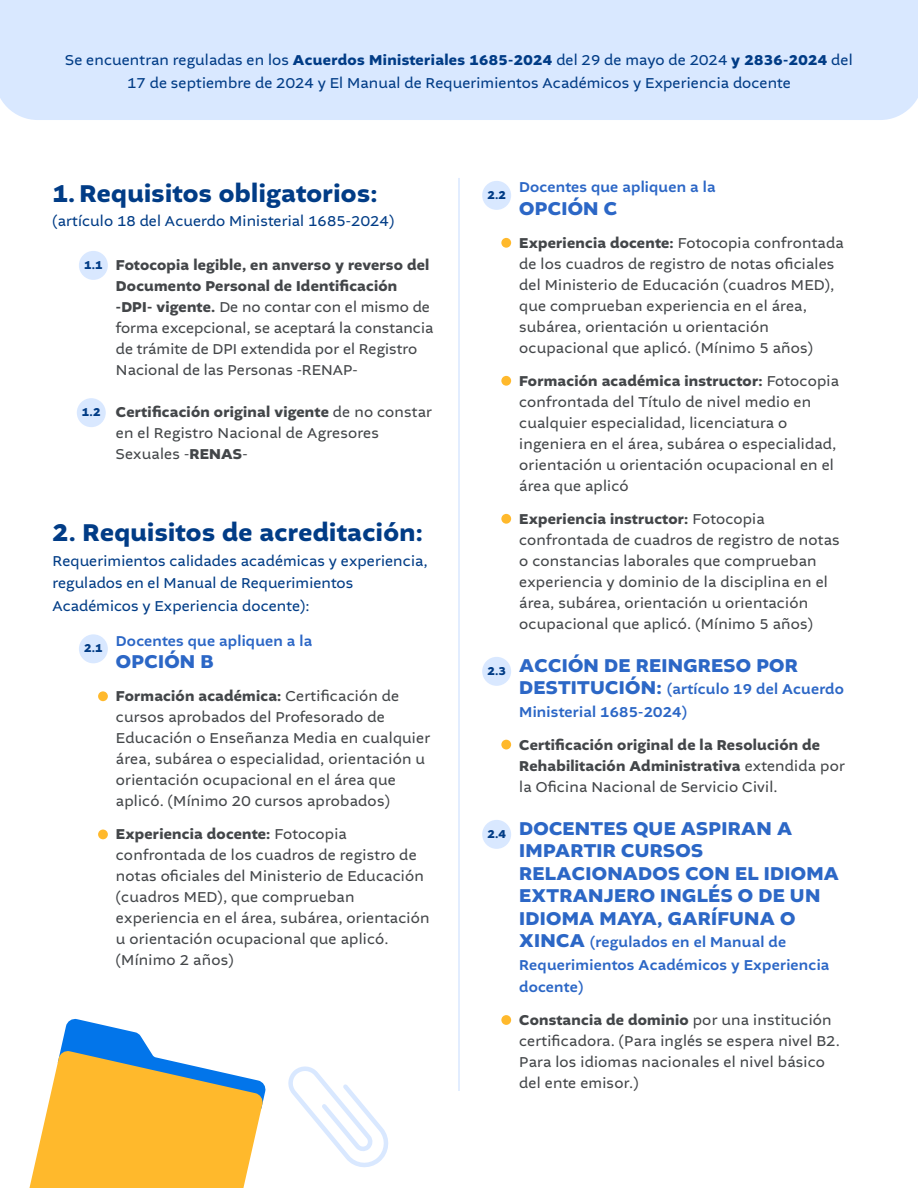
<style>
.page{position:relative;width:918px;height:1188px;background:#fff}
.page>*{position:absolute;margin:0;border:0;box-sizing:border-box;transform-origin:0 0}
.t1{font:700 25.5px "Altivo";letter-spacing:.015em;color:#013c86}
.t2{font:700 19.5px/22.5px "Altivo";letter-spacing:.015em;color:#2c67c6}
.t3{font:15px/21px "Altivo";letter-spacing:.015em;color:#434649}
.t4{font:15px/22.5px "Altivo";letter-spacing:.01em;color:#013c86;text-align:center}
.t5{font:500 15px/22.5px "Altivo";letter-spacing:.015em;color:#2c67c6}
.t6{font:700 15px/21px "Altivo";letter-spacing:.015em;color:#434649}
.t7{font:700 12px "Altivo";color:#013c86}
.s1{font-weight:700}
.s2{font-weight:700;font-size:19.5px}
.s3{font-weight:400}
</style>
<div class="page">
<div style="left:0;top:0;width:918px;height:120px;background:#d9e8ff"></div>
<svg style="left:29px;top:1018px;width:237px;height:170px"></svg>
<svg style="left:288px;top:1066px;width:100px;height:101px"></svg>
<div style="left:79px;top:251px;width:29px;height:29px;background:#d9e8ff;border-radius:50%"></div>
<div style="left:77px;top:398px;width:29px;height:29px;background:#d9e8ff;border-radius:50%"></div>
<div style="left:79px;top:634px;width:29px;height:29px;background:#d9e8ff;border-radius:50%"></div>
<div style="left:98px;top:691px;width:10px;height:10px;background:#ffb92c;border-radius:50%"></div>
<div style="left:98px;top:830px;width:10px;height:9px;background:#ffb92c;border-radius:50%"></div>
<div style="left:482px;top:181px;width:29px;height:29px;background:#d9e8ff;border-radius:50%"></div>
<div style="left:501px;top:238px;width:10px;height:10px;background:#ffb92c;border-radius:50%"></div>
<div style="left:501px;top:376px;width:10px;height:10px;background:#ffb92c;border-radius:50%"></div>
<div style="left:501px;top:514px;width:10px;height:10px;background:#ffb92c;border-radius:50%"></div>
<div style="left:482px;top:657px;width:29px;height:29px;background:#d9e8ff;border-radius:50%"></div>
<div style="left:501px;top:740px;width:10px;height:9px;background:#ffb92c;border-radius:50%"></div>
<div style="left:482px;top:820px;width:29px;height:29px;background:#d9e8ff;border-radius:50%"></div>
<div style="left:501px;top:1015px;width:10px;height:10px;background:#ffb92c;border-radius:50%"></div>
<hr style="left:458px;top:178px;width:2px;height:913px;background:#d9e8ff">
<p class="t4" style="left:65px;top:49px;width:789px">Se encuentran reguladas en los <span class="s1">Acuerdos Ministeriales 1685-2024</span> del 29 de mayo de 2024 <span class="s1">y 2836-2024</span> del<br>17 de septiembre de 2024 y El Manual de Requerimientos Académicos y Experiencia docente</p>
<h1 class="t1" style="left:52px;top:177px;width:327px">1.Requisitos obligatorios:</h1>
<p class="t4" style="left:53px;top:210px;width:343px">(artículo 18 del Acuerdo Ministerial 1685-2024)</p>
<p class="t7" style="left:84px;top:257px;width:20px">1.1</p>
<p class="t3" style="left:116px;top:255px;width:319px"><span class="s1">Fotocopia legible, en anverso y reverso del Documento Personal de Identificación -DPI- vigente.</span> De no contar con el mismo de forma excepcional, se aceptará la constancia de trámite de DPI extendida por el Registro Nacional de las Personas -RENAP-</p>
<p class="t3" style="left:116px;top:402px;width:318px"><span class="s1">Certificación original vigente</span> de no constar en el Registro Nacional de Agresores<br>Sexuales -<span class="s1">RENAS</span>-</p>
<p class="t7" style="left:82px;top:404px;width:20px">1.2</p>
<h1 class="t1" style="left:52px;top:516px;width:372px">2. Requisitos de acreditación:</h1>
<p class="t4" style="left:52px;top:550px;width:377px;text-align:left">Requerimientos calidades académicas y experiencia, regulados en el Manual de Requerimientos<br>Académicos y Experiencia docente):</p>
<p class="t7" style="left:84px;top:641px;width:20px">2.1</p>
<p class="t5" style="left:116px;top:630px;width:198px">Docentes que apliquen a la</p>
<h2 class="t2" style="left:116px;top:651px;width:99px">OPCIÓN B</h2>
<p class="t3" style="left:116px;top:686px;width:316px"><span class="s1">Formación académica:</span> Certificación de cursos aprobados del Profesorado de Educación o Enseñanza Media en cualquier área, subárea o especialidad, orientación u orientación ocupacional en el área que aplicó. (Mínimo 20 cursos aprobados)</p>
<p class="t3" style="left:116px;top:824px;width:315px"><span class="s1">Experiencia docente:</span> Fotocopia confrontada de los cuadros de registro de notas oficiales del Ministerio de Educación (cuadros MED), que comprueban experiencia en el área, subárea, orientación u orientación ocupacional que aplicó. (Mínimo 2 años)</p>
<p class="t7" style="left:487px;top:187px;width:20px">2.2</p>
<p class="t7" style="left:487px;top:663px;width:20px">2.3</p>
<p class="t7" style="left:487px;top:826px;width:20px">2.4</p>
<p class="t5" style="left:519px;top:176px;width:198px">Docentes que apliquen a la</p>
<h2 class="t2" style="left:519px;top:197px;width:99px">OPCIÓN C</h2>
<p class="t3" style="left:519px;top:232px;width:326px"><span class="s1">Experiencia docente:</span> Fotocopia confrontada de los cuadros de registro de notas oficiales del Ministerio de Educación (cuadros MED), que comprueban experiencia en el área, subárea, orientación u orientación ocupacional que aplicó. (Mínimo 5 años)</p>
<p class="t3" style="left:519px;top:370px;width:321px"><span class="s1">Formación académica instructor:</span> Fotocopia confrontada del Título de nivel medio en cualquier especialidad, licenciatura o ingeniera en el área, subárea o especialidad, orientación u orientación ocupacional en el área que aplicó</p>
<p class="t3" style="left:519px;top:508px;width:322px"><span class="s1">Experiencia instructor:</span> Fotocopia confrontada de cuadros de registro de notas o constancias laborales que comprueban experiencia y dominio de la disciplina en el área, subárea, orientación u orientación ocupacional que aplicó. (Mínimo 5 años)</p>
<h2 class="t2" style="left:519px;top:654px;width:280px">ACCIÓN DE REINGRESO POR</h2>
<p class="t5" style="left:519px;top:678px;width:326px"><span class="s2">DESTITUCIÓN:</span> (artículo 19 del Acuerdo<br>Ministerial 1685-2024)</p>
<p class="t6" style="left:519px;top:734px;width:327px">Certificación original de la Resolución de<br>Rehabilitación Administrativa <span class="s3">extendida por la Oficina Nacional de Servicio Civil.</span></p>
<h2 class="t2" style="left:519px;top:817px;width:321px">DOCENTES QUE ASPIRAN A<br>IMPARTIR CURSOS<br>RELACIONADOS CON EL IDIOMA<br>EXTRANJERO INGLÉS O DE UN<br>IDIOMA MAYA, GARÍFUNA O</h2>
<p class="t5" style="left:519px;top:931px;width:312px"><span class="s2">XINCA</span> (regulados en el Manual de<br>Requerimientos Académicos y Experiencia docente)</p>
<p class="t3" style="left:519px;top:1010px;width:322px"><span class="s1">Constancia de dominio</span> por una institución certificadora. (Para inglés se espera nivel B2.<br>Para los idiomas nacionales el nivel básico del ente emisor.)</p>
</div>
